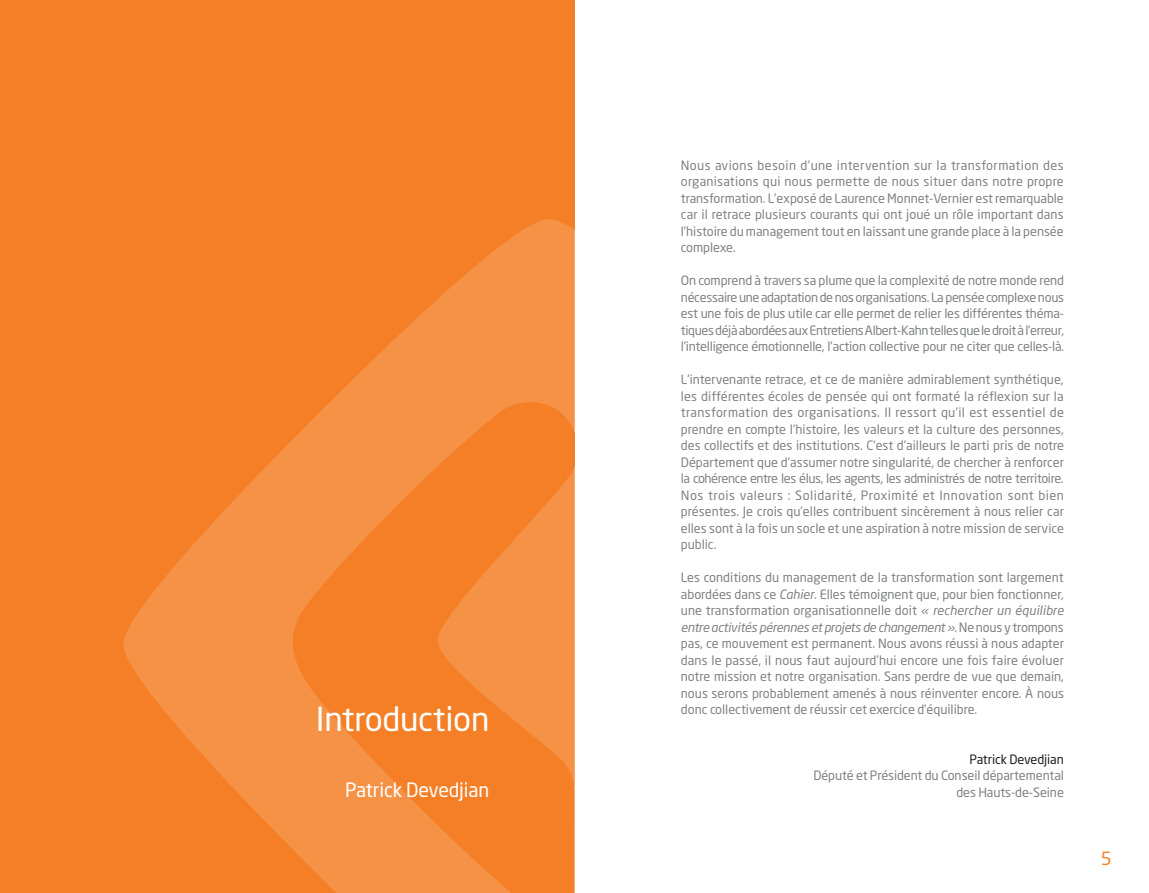
<style>
.page{position:relative;width:1149px;height:893px;background:#fff}
.page>*{position:absolute;margin:0;border:0;box-sizing:border-box;transform-origin:0 0}
.t1{font:33px "Neo Sans";letter-spacing:-.005em;color:#fff}
.t2{font:19.5px "Neo Sans";letter-spacing:-.005em;color:#fff}
.t3{font:18px "Neo Sans";color:#f47f26}
.t4{font:12.75px/16.5px "Neo Sans";letter-spacing:-.005em;color:#808285;text-align:justify}
.t5{font:12.75px "Neo Sans";letter-spacing:-.005em;color:#231f20}
.s1{font-style:italic}
</style>
<div class="page">
<div style="left:0;top:0;width:574px;height:893px;background:#f47f26"></div>
<svg style="left:123px;top:219px;width:451px;height:674px"></svg>
<h1 class="t1" style="left:316px;top:698px;width:175px">Introduction</h1>
<h2 class="t2" style="left:345px;top:778px;width:146px">Patrick Devedjian</h2>
<p class="t4" style="left:680px;top:156px;width:384px">Nous avions besoin d’une intervention sur la transformation des organisations qui nous permette de nous situer dans notre propre transformation. L’exposé de Laurence Monnet-Vernier est remarquable car il retrace plusieurs courants qui ont joué un rôle important dans l’histoire du management tout en laissant une grande place à la pensée complexe.</p>
<p class="t4" style="left:680px;top:272px;width:384px">On comprend à travers sa plume que la complexité de notre monde rend nécessaire une adaptation de nos organisations. La pensée complexe nous est une fois de plus utile car elle permet de relier les différentes théma&shy;tiques déjà abordées aux Entretiens Albert-Kahn telles que le droit à l’erreur, l’intelligence émotionnelle, l’action collective pour ne citer que celles-là.</p>
<p class="t4" style="left:680px;top:371px;width:384px">L’intervenante retrace, et ce de manière admirablement synthétique, les différentes écoles de pensée qui ont formaté la réflexion sur la transformation des organisations. Il ressort qu’il est essentiel de prendre en compte l’histoire, les valeurs et la culture des personnes, des collectifs et des institutions. C’est d’ailleurs le parti pris de notre Département que d’assumer notre singularité, de chercher à renforcer la cohérence entre les élus, les agents, les administrés de notre territoire.<br>Nos trois valeurs : Solidarité, Proximité et Innovation sont bien présentes. Je crois qu’elles contribuent sincèrement à nous relier car elles sont à la fois un socle et une aspiration à notre mission de service public.</p>
<p class="t4" style="left:680px;top:569px;width:384px">Les conditions du management de la transformation sont largement abordées dans ce <span class="s1">Cahier</span>. Elles témoignent que, pour bien fonctionner, une transformation organisationnelle doit <span class="s1">« rechercher un équilibre entre activités pérennes et projets de changement »</span>. Ne nous y trompons pas, ce mouvement est permanent. Nous avons réussi à nous adapter dans le passé, il nous faut aujourd’hui encore une fois faire évoluer notre mission et notre organisation. Sans perdre de vue que demain, nous serons probablement amenés à nous réinventer encore. À nous donc collectivement de réussir cet exercice d’équilibre.</p>
<p class="t5" style="left:969px;top:751px;width:96px">Patrick Devedjian</p>
<p class="t4" style="left:813px;top:767px;width:252px;text-align:right">Député et Président du Conseil départemental des Hauts-de-Seine</p>
<h3 class="t3" style="left:1100px;top:847px;width:12px">5</h3>
</div>
